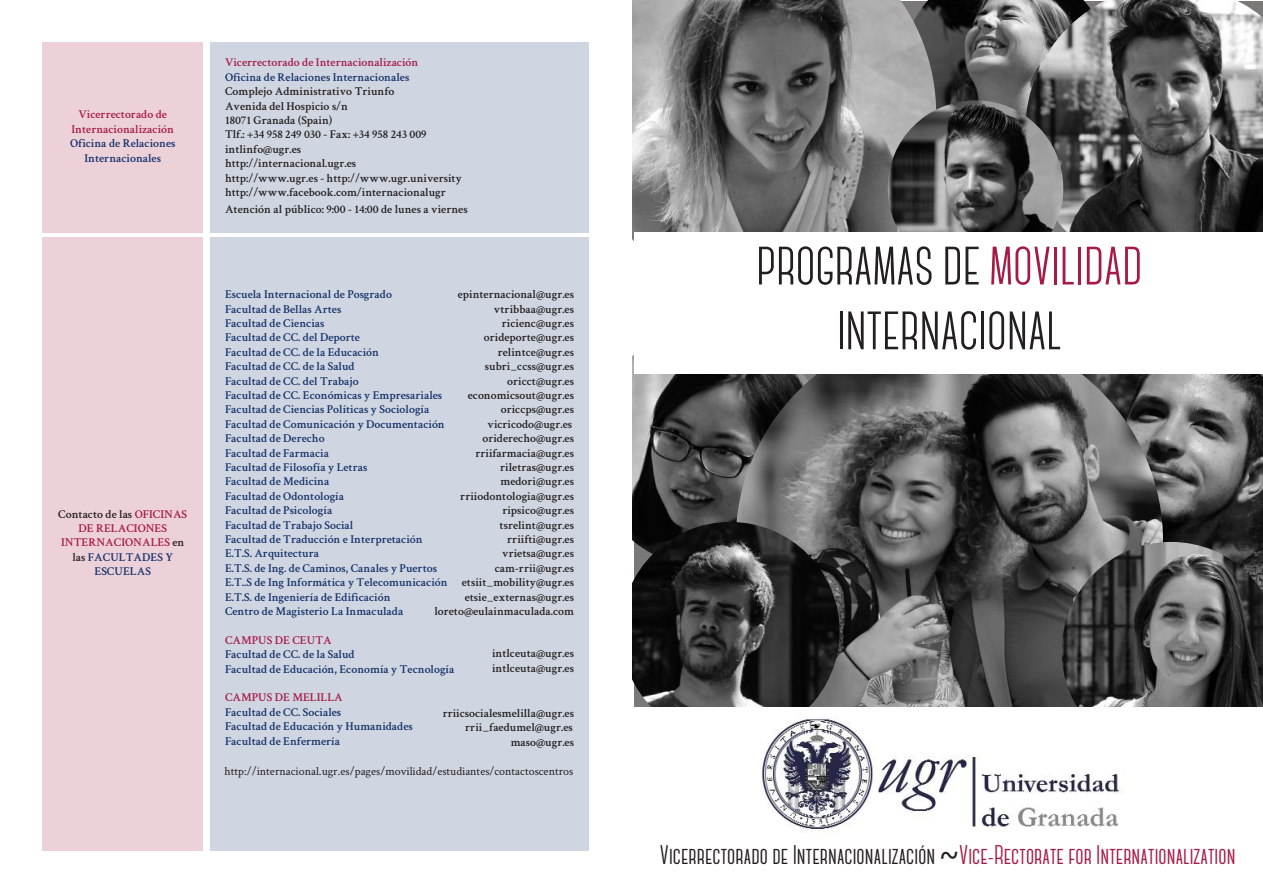
<style>
.page{position:relative;width:1263px;height:893px;background:#fff}
.page>*{position:absolute;margin:0;border:0;box-sizing:border-box;transform-origin:0 0}
.t1{font:700 54px/64.8px "Canter";color:#241f1f;text-align:center}
.t2{font:700 27px "Canter";color:#a61b45}
.t3{font:600 12px/14.4px "Crimson Text";color:#14326a}
.t4{font:600 12px/14.4px "Crimson Text";color:#241f1f;text-align:right}
.t5{font:600 12px/14.4px "Crimson Text";color:#a61b45;text-align:center}
.t6{font:12px "Crimson Text";color:#241f1f}
.s1{color:#241f1f}
.s2{color:#14326a}
.s3{color:#a61b45}
.s4{font-family:"Tahoma";font-weight:400;color:#241f1f}
</style>
<div class="page">
<img style="left:936px;top:0;width:89px;height:115px">
<div style="left:210px;top:237px;width:379px;height:613px;background:#d0d6e1"></div>
<img style="left:1025px;top:0;width:238px;height:232px">
<img style="left:1163px;top:374px;width:100px;height:168px">
<img style="left:589px;top:328px;width:240px;height:240px;border-radius:50%">
<div style="left:43px;top:43px;width:160px;height:190px;background:#edd1d9"></div>
<div style="left:43px;top:237px;width:160px;height:613px;background:#edd1d9"></div>
<div style="left:210px;top:43px;width:379px;height:190px;background:#d0d6e1"></div>
<img style="left:736px;top:374px;width:427px;height:333px">
<img style="left:621px;top:522px;width:218px;height:219px;border-radius:50%">
<img style="left:1061px;top:542px;width:202px;height:165px">
<div style="left:631px;top:707px;width:632px;height:137px;background:#fff"></div>
<img style="left:762px;top:717px;width:360px;height:116px">
<img style="left:632px;top:0;width:304px;height:242px">
<img style="left:888px;top:100px;width:175px;height:176px;border-radius:50%">
<div style="left:634px;top:233px;width:629px;height:141px;background:#fff"></div>
<div style="left:589px;top:0;width:42px;height:891px;background:#fff"></div>
<p class="t5" style="left:72px;top:106px;width:104px">Vicerrectorado de<br>Internacionalización</p>
<p class="t3" style="left:70px;top:135px;width:107px;text-align:center">Oficina de Relaciones<br>Internacionales</p>
<p class="t5" style="left:58px;top:505px;width:130px"><span class="s1">Contacto de las</span> OFICINAS<br>DE RELACIONES<br>INTERNACIONALES <span class="s1">en las</span> <span class="s2">FACULTADES Y<br>ESCUELAS</span></p>
<p class="t5" style="left:225px;top:54px;width:195px">Vicerrectorado de Internacionalización</p>
<p class="t3" style="left:225px;top:69px;width:186px">Oficina de Relaciones Internacionales</p>
<p class="t4" style="left:225px;top:83px;width:238px;text-align:left">Complejo Administrativo Triunfo<br>Avenida del Hospicio s/n<br>18071 Granada (Spain)<br>Tlf.: +34 958 249 030 - Fax: +34 958 243 009 intlinfo@ugr.es<br>http://internacional.ugr.es<br>http://www.ugr.es - http://www.ugr.university http://www.facebook.com/internacionalugr</p>
<p class="t4" style="left:225px;top:201px;width:244px">Atención al público: 9:00 - 14:00 de lunes a viernes</p>
<p class="t4" style="left:434px;top:286px;width:141px">epinternacional@ugr.es vtribbaa@ugr.es ricienc@ugr.es orideporte@ugr.es relintce@ugr.es subri_ccss@ugr.es oricct@ugr.es economicsout@ugr.es oriccps@ugr.es vicricodo@ugr.es oriderecho@ugr.es rriifarmacia@ugr.es riletras@ugr.es medori@ugr.es rriiodontologia@ugr.es ripsico@ugr.es tsrelint@ugr.es rriifti@ugr.es vrietsa@ugr.es cam-rrii@ugr.es etsiit_mobility@ugr.es etsie_externas@ugr.es loreto@eulainmaculada.com</p>
<p class="t3" style="left:225px;top:286px;width:224px">Escuela Internacional de Posgrado<br>Facultad de Bellas Artes<br>Facultad de Ciencias<br>Facultad de CC. del Deporte<br>Facultad de CC. de la Educación<br>Facultad de CC. de la Salud<br>Facultad de CC. del Trabajo<br>Facultad de CC. Económicas y Empresariales<br>Facultad de Ciencias Políticas y Sociología<br>Facultad de Comunicación y Documentación<br>Facultad de Derecho<br>Facultad de Farmacia<br>Facultad de Filosofía y Letras<br>Facultad de Medicina<br>Facultad de Odontología<br>Facultad de Psicología<br>Facultad de Trabajo Social<br>Facultad de Traducción e Interpretación<br>E.T.S. Arquitectura<br>E.T.S. de Ing. de Caminos, Canales y Puertos<br>E.T..S de Ing Informática y Telecomunicación<br>E.T.S. de Ingeniería de Edificación<br>Centro de Magisterio La Inmaculada</p>
<p class="t5" style="left:225px;top:632px;width:108px">CAMPUS DE CEUTA</p>
<p class="t3" style="left:225px;top:646px;width:231px">Facultad de CC. de la Salud<br>Facultad de Educación, Economía y Tecnología</p>
<p class="t5" style="left:225px;top:689px;width:119px">CAMPUS DE MELILLA</p>
<p class="t3" style="left:225px;top:704px;width:189px">Facultad de CC. Sociales<br>Facultad de Educación y Humanidades<br>Facultad de Enfermería</p>
<p class="t4" style="left:492px;top:645px;width:83px;text-align:left">intlceuta@ugr.es intlceuta@ugr.es</p>
<p class="t4" style="left:443px;top:705px;width:133px">rriicsocialesmelilla@ugr.es rrii_faedumel@ugr.es maso@ugr.es</p>
<p class="t6" style="left:224px;top:762px;width:350px">http://internacional.ugr.es/pages/movilidad/estudiantes/contactoscentros</p>
<h1 class="t1" style="left:756px;top:233px;width:388px">PROGRAMAS DE <span class="s3">MOVILIDAD<br></span>INTERNACIONAL</h1>
<h2 class="t2" style="left:660px;top:839px;width:577px"><span class="s1">Vicerrectorado de Internacionalización</span> <span class="s4">~</span>Vice-Rectorate for Internationalization</h2>
</div>
